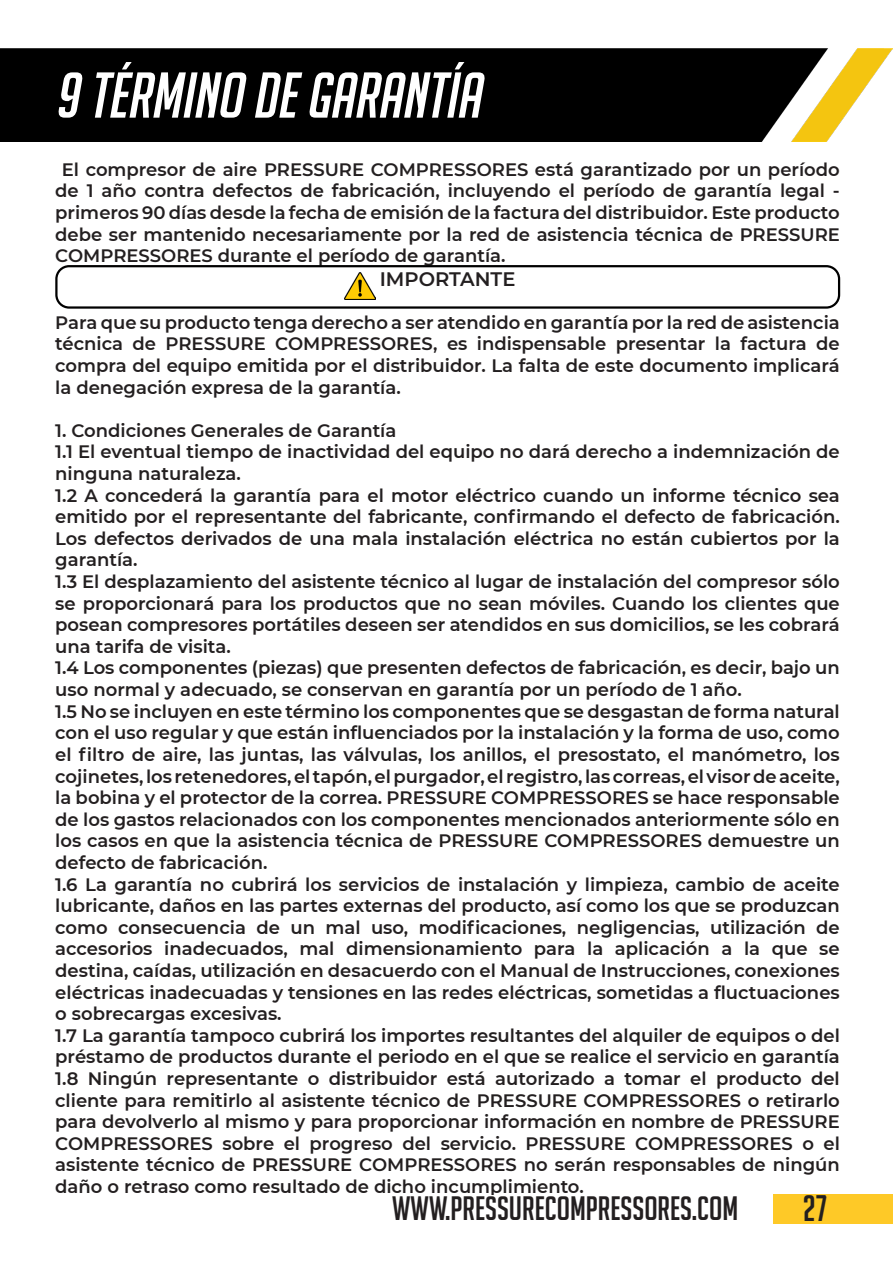
<style>
.page{position:relative;width:893px;height:1263px;background:#fff}
.page>*{position:absolute;margin:0;border:0;box-sizing:border-box;transform-origin:0 0}
.t1{font:italic 63px "Big Noodle Titling";color:#fff}
.t2{font:36px "Big Noodle Titling";color:#231f20}
.t3{font:33px "Big Noodle Titling";color:#231f20}
.t4{font:600 19.5px "Montserrat";color:#231f20}
.t5{font:600 18px/21.6px "Montserrat";color:#231f20;text-align:justify}
</style>
<div class="page">
<div style="left:774px;top:1194px;width:119px;height:30px;background:#fec927"></div>
<img style="left:0;top:49px;width:893px;height:93px">
<div style="left:55px;top:265px;width:785px;height:44px;border:2px solid #000;border-radius:13px"></div>
<img style="left:345px;top:272px;width:31px;height:28px">
<p class="t1" style="left:54px;top:61px;width:439px">9 TÉRMINO DEGARANTÍA</p>
<p class="t5" style="left:55px;top:158px;width:786px;text-indent:7px">El compresor de aire PRESSURE COMPRESSORES está garantizado por un período de 1 año contra defectos de fabricación, incluyendo el período de garantía legal - primeros 90 días desde la fecha de emisión de la factura del distribuidor. Este producto debe ser mantenido necesariamente por la red de asistencia técnica de PRESSURE COMPRESSORES durante el período de garantía.</p>
<p class="t4" style="left:380px;top:265px;width:137px">IMPORTANTE</p>
<p class="t5" style="left:55px;top:311px;width:786px">Para que su producto tenga derecho a ser atendido en garantía por la red de asistencia técnica de PRESSURE COMPRESSORES, es indispensable presentar la factura de compra del equipo emitida por el distribuidor. La falta de este documento implicará la denegación expresa de la garantía.</p>
<p class="t5" style="left:55px;top:419px;width:343px">1. Condiciones Generales de Garantía</p>
<p class="t5" style="left:55px;top:440px;width:786px">1.1 El eventual tiempo de inactividad del equipo no dará derecho a indemnización de ninguna naturaleza.</p>
<p class="t5" style="left:55px;top:484px;width:786px">1.2 A concederá la garantía para el motor eléctrico cuando un informe técnico sea emitido por el representante del fabricante, confirmando el defecto de fabricación.<br>Los defectos derivados de una mala instalación eléctrica no están cubiertos por la garantía.</p>
<p class="t5" style="left:55px;top:570px;width:786px">1.3 El desplazamiento del asistente técnico al lugar de instalación del compresor sólo se proporcionará para los productos que no sean móviles. Cuando los clientes que posean compresores portátiles deseen ser atendidos en sus domicilios, se les cobrará una tarifa de visita.</p>
<p class="t5" style="left:55px;top:656px;width:786px">1.4 Los componentes (piezas) que presenten defectos de fabricación, es decir, bajo un uso normal y adecuado, se conservan en garantía por un período de 1 año.</p>
<p class="t5" style="left:55px;top:700px;width:786px">1.5 No se incluyen en este término los componentes que se desgastan de forma natural con el uso regular y que están influenciados por la instalación y la forma de uso, como el filtro de aire, las juntas, las válvulas, los anillos, el presostato, el manómetro, los cojinetes, los retenedores, el tapón, el purgador, el registro, las correas, el visor de aceite, la bobina y el protector de la correa. PRESSURE COMPRESSORES se hace responsable de los gastos relacionados con los componentes mencionados anteriormente sólo en los casos en que la asistencia técnica de PRESSURE COMPRESSORES demuestre un defecto de fabricación.</p>
<p class="t5" style="left:55px;top:872px;width:786px">1.6 La garantía no cubrirá los servicios de instalación y limpieza, cambio de aceite lubricante, daños en las partes externas del producto, así como los que se produzcan como consecuencia de un mal uso, modificaciones, negligencias, utilización de accesorios inadecuados, mal dimensionamiento para la aplicación a la que se destina, caídas, utilización en desacuerdo con el Manual de Instrucciones, conexiones eléctricas inadecuadas y tensiones en las redes eléctricas, sometidas a fluctuaciones o sobrecargas excesivas.</p>
<p class="t5" style="left:55px;top:1024px;width:786px">1.7 La garantía tampoco cubrirá los importes resultantes del alquiler de equipos o del préstamo de productos durante el periodo en el que se realice el servicio en garantía</p>
<p class="t5" style="left:55px;top:1067px;width:786px">1.8 Ningún representante o distribuidor está autorizado a tomar el producto del cliente para remitirlo al asistente técnico de PRESSURE COMPRESSORES o retirarlo para devolverlo al mismo y para proporcionar información en nombre de PRESSURE COMPRESSORES sobre el progreso del servicio. PRESSURE COMPRESSORES o el asistente técnico de PRESSURE COMPRESSORES no serán responsables de ningún daño o retraso como resultado de dicho incumplimiento.</p>
<p class="t3" style="left:392px;top:1191px;width:347px">WWW.PRESSURECOMPRESSORES.COM</p>
<p class="t2" style="left:803px;top:1189px;width:26px">27</p>
</div>
